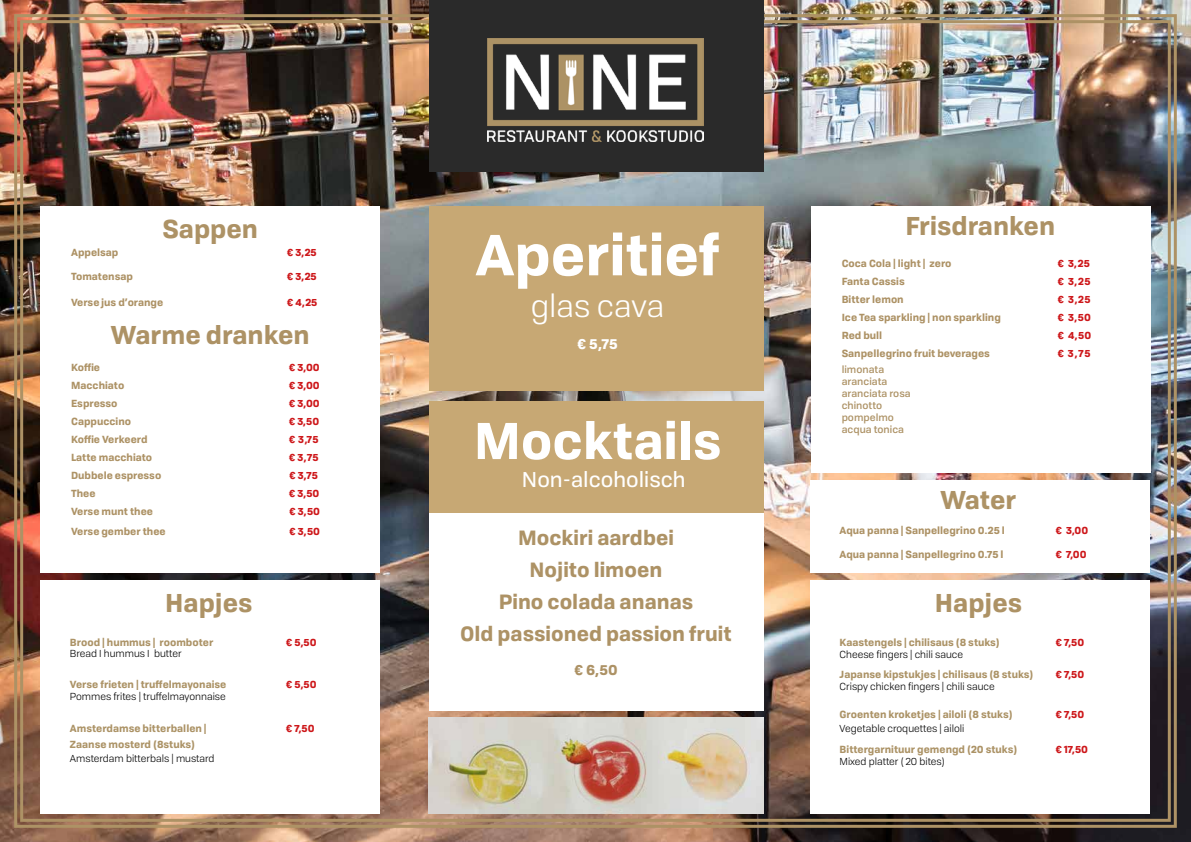
<style>
.page{position:relative;width:1191px;height:842px;background:#fff}
.page>*{position:absolute;margin:0;border:0;box-sizing:border-box;transform-origin:0 0}
.t1{font:700 56px "Tofino Personal";color:#fff}
.t2{font:700 50px "Tofino Personal";color:#fff}
.t3{font:31px "Tofino Personal";color:#fff}
.t4{font:700 25px "Tofino Personal";color:#ad9265}
.t5{font:21px "Tofino Personal";color:#fff}
.t6{font:700 20px/32px "Tofino Personal";color:#ad9265;text-align:center}
.t7{font:700 14px "Tofino Personal";color:#ad9265}
.t8{font:700 14px "Tofino Personal";color:#fff}
.t9{font:700 10px "Tofino Personal";color:#ad9265}
.t10{font:700 10px "Tofino Personal";color:#ac9366}
.t11{font:10px "Tofino Personal";color:#000}
.t12{font:700 10px "Tofino Personal";color:#cd171a}
.t13{font:500 10px/12px "Tofino Personal";color:#ad9265}
</style>
<div class="page">
<img style="left:0;top:0;width:1191px;height:842px">
<img style="left:13px;top:13px;width:1165px;height:816px">
<img style="left:429px;top:717px;width:334px;height:97px">
<div style="left:40px;top:206px;width:340px;height:367px;background:#fff"></div>
<div style="left:810px;top:206px;width:340px;height:267px;background:#fff"></div>
<div style="left:810px;top:480px;width:339px;height:92px;background:#fff"></div>
<div style="left:810px;top:580px;width:339px;height:234px;background:#fff"></div>
<div style="left:40px;top:580px;width:340px;height:234px;background:#fff"></div>
<div style="left:429px;top:511px;width:334px;height:200px;background:#fff"></div>
<div style="left:429px;top:401px;width:334px;height:111px;background:#c7a874"></div>
<div style="left:429px;top:206px;width:334px;height:185px;background:#c7a874"></div>
<div style="left:429px;top:0;width:334px;height:171px;background:#2a2a2a"></div>
<img style="left:487px;top:38px;width:217px;height:103px">
<h3 class="t4" style="left:905px;top:205px;width:151px">Frisdranken</h3>
<h3 class="t4" style="left:162px;top:208px;width:97px">Sappen</h3>
<h1 class="t1" style="left:475px;top:209px;width:246px">Aperitief</h1>
<h3 class="t3" style="left:531px;top:284px;width:135px">glas cava</h3>
<h3 class="t8" style="left:577px;top:333px;width:42px">€ 5,75</h3>
<p class="t9" style="left:71px;top:244px;width:49px">Appelsap</p>
<p class="t12" style="left:287px;top:244px;width:31px">€ 3,25</p>
<p class="t9" style="left:71px;top:268px;width:63px">Tomatensap</p>
<p class="t12" style="left:287px;top:268px;width:31px">€ 3,25</p>
<p class="t9" style="left:71px;top:294px;width:94px">Verse jus d’orange</p>
<p class="t12" style="left:287px;top:294px;width:32px">€ 4,25</p>
<p class="t9" style="left:841px;top:255px;width:111px">Coca Cola | light | zero</p>
<p class="t12" style="left:1057px;top:255px;width:34px">€ 3,25</p>
<p class="t9" style="left:841px;top:273px;width:65px">Fanta Cassis</p>
<p class="t12" style="left:1057px;top:273px;width:34px">€ 3,25</p>
<p class="t9" style="left:841px;top:291px;width:64px">Bitter lemon</p>
<p class="t12" style="left:1057px;top:291px;width:34px">€ 3,25</p>
<p class="t9" style="left:841px;top:309px;width:161px">Ice Tea sparkling | non sparkling</p>
<p class="t12" style="left:1057px;top:309px;width:35px">€ 3,50</p>
<p class="t9" style="left:841px;top:327px;width:42px">Red bull</p>
<p class="t12" style="left:1057px;top:327px;width:35px">€ 4,50</p>
<p class="t9" style="left:841px;top:345px;width:150px">Sanpellegrino fruit beverages</p>
<p class="t12" style="left:1057px;top:345px;width:34px">€ 3,75</p>
<p class="t13" style="left:841px;top:362px;width:71px">limonata aranciata aranciata rosa chinotto pompelmo acqua tonica</p>
<h3 class="t4" style="left:111px;top:314px;width:200px">Warme dranken</h3>
<p class="t9" style="left:71px;top:359px;width:31px">Koffie</p>
<p class="t12" style="left:289px;top:359px;width:32px">€ 3,00</p>
<p class="t9" style="left:71px;top:377px;width:55px">Macchiato</p>
<p class="t12" style="left:289px;top:377px;width:32px">€ 3,00</p>
<p class="t9" style="left:71px;top:395px;width:48px">Espresso</p>
<p class="t12" style="left:289px;top:395px;width:32px">€ 3,00</p>
<p class="t9" style="left:71px;top:413px;width:62px">Cappuccino</p>
<p class="t12" style="left:289px;top:413px;width:32px">€ 3,50</p>
<p class="t9" style="left:71px;top:431px;width:78px">Koffie Verkeerd</p>
<p class="t12" style="left:289px;top:431px;width:31px">€ 3,75</p>
<p class="t9" style="left:71px;top:449px;width:83px">Latte macchiato</p>
<p class="t12" style="left:289px;top:449px;width:31px">€ 3,75</p>
<p class="t9" style="left:71px;top:467px;width:92px">Dubbele espresso</p>
<p class="t12" style="left:289px;top:467px;width:30px">€ 3,75</p>
<p class="t9" style="left:71px;top:485px;width:26px">Thee</p>
<p class="t12" style="left:289px;top:485px;width:32px">€ 3,50</p>
<p class="t9" style="left:71px;top:503px;width:83px">Verse munt thee</p>
<p class="t12" style="left:289px;top:503px;width:32px">€ 3,50</p>
<p class="t9" style="left:71px;top:523px;width:96px">Verse gember thee</p>
<p class="t12" style="left:289px;top:523px;width:32px">€ 3,50</p>
<h2 class="t2" style="left:474px;top:399px;width:249px">Mocktails</h2>
<h3 class="t5" style="left:522px;top:463px;width:165px">Non-alcoholisch</h3>
<h3 class="t4" style="left:940px;top:480px;width:77px">Water</h3>
<p class="t9" style="left:839px;top:522px;width:167px">Aqua panna | Sanpellegrino 0.25 l</p>
<p class="t12" style="left:1055px;top:522px;width:34px">€ 3,00</p>
<p class="t9" style="left:839px;top:546px;width:165px">Aqua panna | Sanpellegrino 0.75 l</p>
<p class="t12" style="left:1055px;top:546px;width:32px">€ 7,00</p>
<h3 class="t6" style="left:460px;top:520px;width:273px">Mockiri aardbei<br>Nojito limoen<br>Pino colada ananas<br>Old passioned passion fruit</h3>
<h3 class="t7" style="left:574px;top:658px;width:45px">€ 6,50</h3>
<h3 class="t4" style="left:165px;top:582px;width:89px">Hapjes</h3>
<h3 class="t4" style="left:935px;top:582px;width:89px">Hapjes</h3>
<p class="t10" style="left:70px;top:634px;width:145px">Brood | hummus | roomboter</p>
<p class="t12" style="left:286px;top:634px;width:32px">€ 5,50</p>
<p class="t11" style="left:70px;top:647px;width:113px">Bread I hummus I butter</p>
<p class="t10" style="left:70px;top:676px;width:158px">Verse frieten | truffelmayonaise</p>
<p class="t12" style="left:286px;top:676px;width:32px">€ 5,50</p>
<p class="t11" style="left:70px;top:690px;width:157px">Pommes frites | truffelmayonnaise</p>
<p class="t10" style="left:70px;top:720px;width:138px">Amsterdamse bitterballen |</p>
<p class="t12" style="left:286px;top:720px;width:30px">€ 7,50</p>
<p class="t10" style="left:70px;top:736px;width:127px">Zaanse mosterd (8stuks)</p>
<p class="t11" style="left:70px;top:752px;width:146px">Amsterdam bitterbals | mustard</p>
<p class="t10" style="left:839px;top:634px;width:162px">Kaastengels | chilisaus (8 stuks)</p>
<p class="t12" style="left:1055px;top:634px;width:30px">€ 7,50</p>
<p class="t11" style="left:839px;top:648px;width:125px">Cheese fingers | chili sauce</p>
<p class="t10" style="left:839px;top:666px;width:195px">Japanse kipstukjes | chilisaus (8 stuks)</p>
<p class="t12" style="left:1055px;top:666px;width:30px">€ 7,50</p>
<p class="t11" style="left:839px;top:680px;width:157px">Crispy chicken fingers | chili sauce</p>
<p class="t10" style="left:839px;top:707px;width:175px">Groenten kroketjes | ailoli (8 stuks)</p>
<p class="t12" style="left:1055px;top:707px;width:30px">€ 7,50</p>
<p class="t11" style="left:839px;top:722px;width:126px">Vegetable croquettes | ailoli</p>
<p class="t10" style="left:839px;top:741px;width:179px">Bittergarnituur gemengd (20 stuks)</p>
<p class="t12" style="left:1055px;top:741px;width:34px">€ 17,50</p>
<p class="t11" style="left:839px;top:754px;width:107px">Mixed platter ( 20 bites)</p>
</div>
